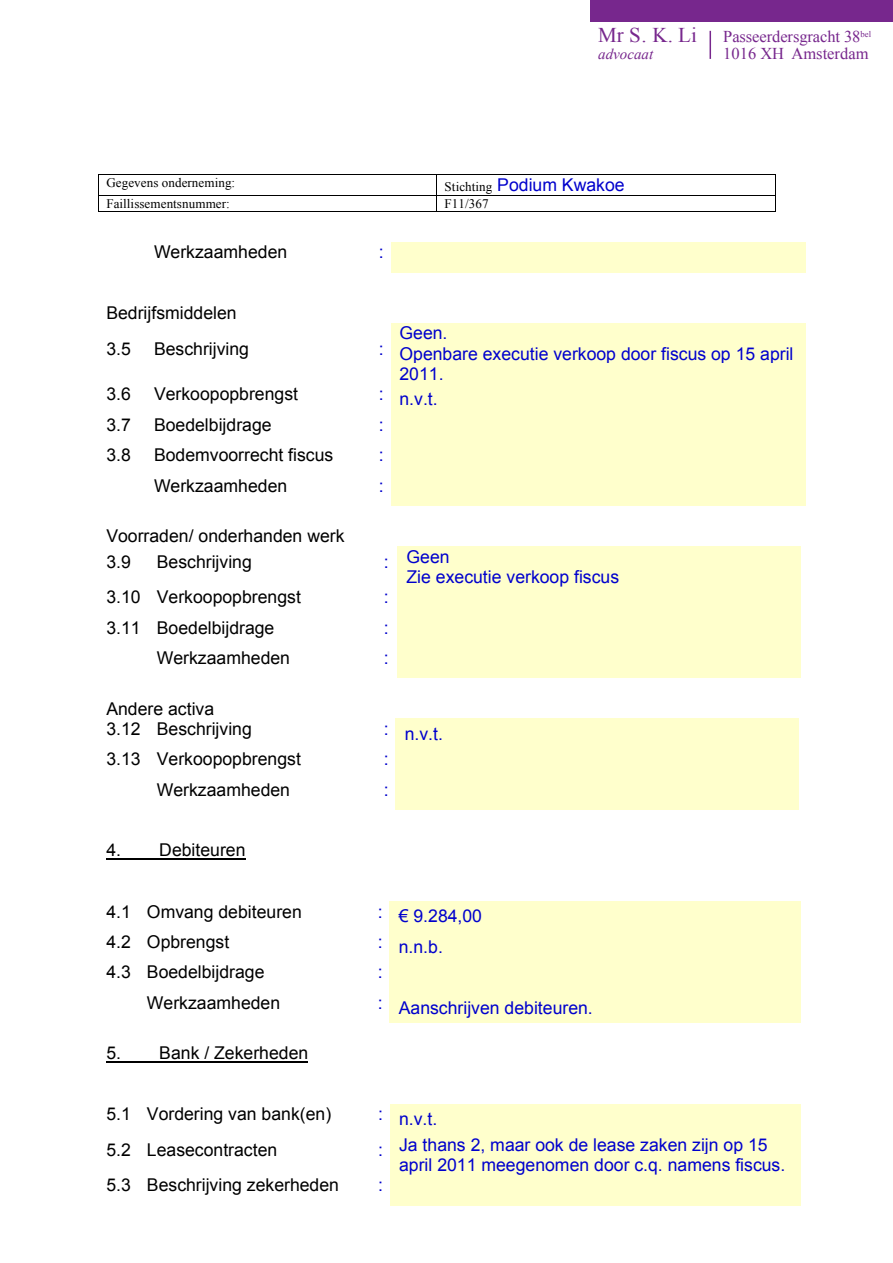
<style>
.page{position:relative;width:893px;height:1263px;background:#fff}
.page>*{position:absolute;margin:0;border:0;box-sizing:border-box;transform-origin:0 0}
.t1{font:21px "Times New Roman";color:#77278d}
.t2{font:17.7px/35.2px "Arial";color:#000}
.t3{font:17.7px/20.2px "Arial";color:#00c}
.t4{font:16.5px "Times New Roman";letter-spacing:-.005em;color:#77278d}
.t5{font:italic 15px "Times New Roman";color:#77278d}
.t6{font:13.05px "Times New Roman";letter-spacing:.005em;color:#000}
.s1{font-family:"Times New Roman";font-size:13.05px;color:#000}
</style>
<div class="page">
<hr style="left:709px;top:31px;width:2px;height:28px;background:#77278d">
<div style="left:590px;top:0;width:303px;height:21px;background:#77278d"></div>
<hr style="left:99px;top:174px;width:337px;height:1px;background:#000">
<hr style="left:437px;top:174px;width:338px;height:1px;background:#000">
<hr style="left:99px;top:195px;width:337px;height:1px;background:#000">
<hr style="left:437px;top:195px;width:338px;height:1px;background:#000">
<svg style="left:98px;top:174px;width:1px;height:38px"></svg>
<hr style="left:99px;top:211px;width:337px;height:1px;background:#000">
<svg style="left:436px;top:174px;width:1px;height:38px"></svg>
<hr style="left:437px;top:211px;width:338px;height:1px;background:#000">
<svg style="left:775px;top:174px;width:1px;height:38px"></svg>
<div style="left:391px;top:242px;width:414px;height:30px;background:#ffc"></div>
<div style="left:391px;top:323px;width:414px;height:61px;background:#ffc"></div>
<div style="left:391px;top:384px;width:414px;height:30px;background:#ffc"></div>
<div style="left:391px;top:414px;width:414px;height:31px;background:#ffc"></div>
<div style="left:391px;top:445px;width:414px;height:30px;background:#ffc"></div>
<div style="left:391px;top:475px;width:414px;height:31px;background:#ffc"></div>
<div style="left:398px;top:546px;width:403px;height:41px;background:#ffc"></div>
<div style="left:398px;top:587px;width:403px;height:30px;background:#ffc"></div>
<div style="left:398px;top:617px;width:403px;height:31px;background:#ffc"></div>
<div style="left:398px;top:648px;width:403px;height:30px;background:#ffc"></div>
<div style="left:396px;top:718px;width:403px;height:31px;background:#ffc"></div>
<div style="left:396px;top:749px;width:403px;height:30px;background:#ffc"></div>
<div style="left:396px;top:779px;width:403px;height:31px;background:#ffc"></div>
<hr style="left:106px;top:858px;width:140px;height:2px;background:#000">
<div style="left:390px;top:901px;width:411px;height:30px;background:#ffc"></div>
<div style="left:390px;top:931px;width:411px;height:31px;background:#ffc"></div>
<div style="left:390px;top:962px;width:411px;height:30px;background:#ffc"></div>
<div style="left:390px;top:993px;width:411px;height:30px;background:#ffc"></div>
<hr style="left:106px;top:1061px;width:202px;height:1px;background:#000">
<div style="left:390px;top:1104px;width:411px;height:30px;background:#ffc"></div>
<div style="left:390px;top:1134px;width:411px;height:41px;background:#ffc"></div>
<div style="left:390px;top:1175px;width:411px;height:30px;background:#ffc"></div>
<p class="t1" style="left:598px;top:21px;width:100px">Mr S. K. Li</p>
<p class="t4" style="left:723px;top:25px;width:149px">Passeerdersgracht 38<sup>bel</sup></p>
<p class="t5" style="left:598px;top:44px;width:56px">advocaat</p>
<p class="t4" style="left:723px;top:42px;width:147px">1016 XH Amsterdam</p>
<p class="t6" style="left:106px;top:174px;width:130px">Gegevens onderneming:</p>
<p class="t3" style="left:445px;top:175px;width:182px"><span class="s1">Stichting</span> Podium Kwakoe</p>
<p class="t6" style="left:106px;top:195px;width:125px">Faillissementsnummer:</p>
<p class="t6" style="left:445px;top:195px;width:46px">F11/367</p>
<p class="t2" style="left:154px;top:235px;width:135px">Werkzaamheden</p>
<p class="t3" style="left:379px;top:242px;width:6px">:</p>
<p class="t2" style="left:106px;top:296px;width:132px">Bedrijfsmiddelen<br>3.5</p>
<p class="t2" style="left:154px;top:331px;width:97px">Beschrijving</p>
<p class="t3" style="left:379px;top:338px;width:6px">:</p>
<p class="t3" style="left:399px;top:323px;width:396px">Geen.<br>Openbare executie verkoop door fiscus op 15 april<br>2011.</p>
<p class="t2" style="left:106px;top:377px;width:26px">3.6</p>
<p class="t2" style="left:154px;top:377px;width:146px">Verkoopopbrengst</p>
<p class="t3" style="left:379px;top:389px;width:61px">: n.v.t.</p>
<p class="t2" style="left:106px;top:407px;width:26px">3.7</p>
<p class="t2" style="left:154px;top:407px;width:119px">Boedelbijdrage</p>
<p class="t3" style="left:379px;top:415px;width:6px">:</p>
<p class="t2" style="left:106px;top:437px;width:26px">3.8</p>
<p class="t2" style="left:154px;top:437px;width:181px">Bodemvoorrecht fiscus</p>
<p class="t3" style="left:379px;top:445px;width:6px">:</p>
<p class="t2" style="left:154px;top:468px;width:135px">Werkzaamheden</p>
<p class="t3" style="left:379px;top:476px;width:6px">:</p>
<p class="t2" style="left:106px;top:523px;width:240px;line-height:25.3px">Voorraden/ onderhanden werk<br>3.9</p>
<p class="t2" style="left:157px;top:544px;width:97px">Beschrijving</p>
<p class="t3" style="left:407px;top:547px;width:214px;text-indent:-23px">: Geen<br>Zie executie verkoop fiscus</p>
<p class="t2" style="left:106px;top:580px;width:196px">3.10 Verkoopopbrengst</p>
<p class="t3" style="left:384px;top:587px;width:6px">:</p>
<p class="t2" style="left:106px;top:610px;width:170px">3.11 Boedelbijdrage</p>
<p class="t3" style="left:384px;top:617px;width:6px">:</p>
<p class="t2" style="left:157px;top:640px;width:135px">Werkzaamheden</p>
<p class="t3" style="left:384px;top:648px;width:6px">:</p>
<p class="t2" style="left:106px;top:699px;width:147px;line-height:20.1px">Andere activa<br>3.12 Beschrijving</p>
<p class="t3" style="left:384px;top:723px;width:61px">: n.v.t.</p>
<p class="t2" style="left:106px;top:742px;width:196px">3.13 Verkoopopbrengst</p>
<p class="t3" style="left:384px;top:749px;width:6px">:</p>
<p class="t2" style="left:157px;top:772px;width:135px">Werkzaamheden</p>
<p class="t3" style="left:384px;top:780px;width:6px">:</p>
<p class="t2" style="left:106px;top:833px;width:141px">4. Debiteuren</p>
<p class="t2" style="left:106px;top:894px;width:197px">4.1 Omvang debiteuren</p>
<p class="t3" style="left:378px;top:906px;width:106px">: € 9.284,00</p>
<p class="t2" style="left:106px;top:924px;width:124px">4.2 Opbrengst</p>
<p class="t3" style="left:378px;top:937px;width:66px">: n.n.b.</p>
<p class="t2" style="left:106px;top:954px;width:160px">4.3 Boedelbijdrage</p>
<p class="t3" style="left:378px;top:962px;width:6px">:</p>
<p class="t2" style="left:147px;top:985px;width:135px">Werkzaamheden</p>
<p class="t3" style="left:378px;top:998px;width:216px">: Aanschrijven debiteuren.</p>
<p class="t2" style="left:106px;top:1036px;width:203px">5. Bank / Zekerheden</p>
<p class="t2" style="left:106px;top:1097px;width:226px">5.1 Vordering van bank(en)</p>
<p class="t3" style="left:378px;top:1109px;width:61px">: n.v.t.</p>
<p class="t2" style="left:106px;top:1132px;width:172px">5.2 Leasecontracten</p>
<p class="t3" style="left:399px;top:1134px;width:388px;text-indent:-21px">: Ja thans 2, maar ook de lease zaken zijn op 15 april 2011 meegenomen door c.q. namens fiscus.</p>
<p class="t2" style="left:106px;top:1167px;width:234px">5.3 Beschrijving zekerheden</p>
<p class="t3" style="left:378px;top:1175px;width:6px">:</p>
</div>
